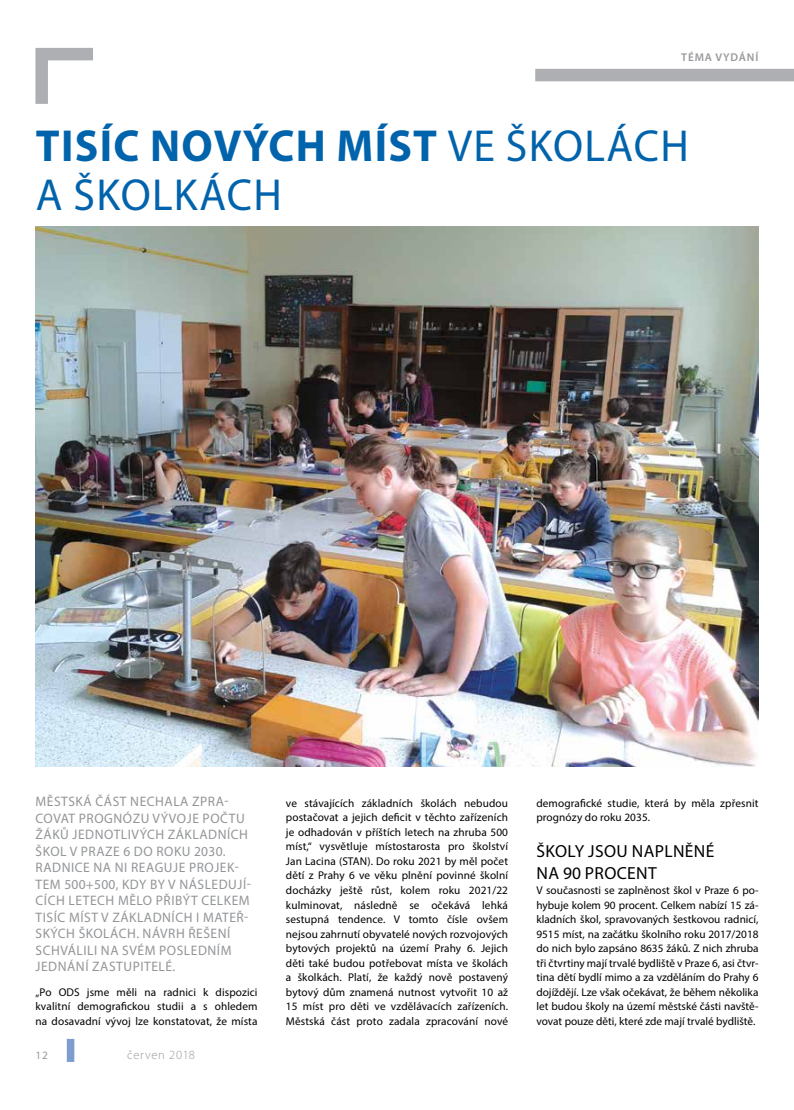
<style>
.page{position:relative;width:794px;height:1110px;background:#fff}
.page>*{position:absolute;margin:0;border:0;box-sizing:border-box;transform-origin:0 0}
.t1{font:45px/48.8px "Myriad Pro";letter-spacing:.03em;color:#0063ac}
.t2{font:17.5px/21.8px "Myriad Pro";letter-spacing:.02em;color:#000}
.t3{font:13.75px/16.5px "Myriad Pro";letter-spacing:.04em;color:#939598}
.t4{font:300 12.5px "Myriad Pro";letter-spacing:.06em;color:#97999c}
.t5{font:11.25px/14.5px "Myriad Pro";letter-spacing:.01em;color:#000;text-align:justify}
.t6{font:600 11.25px "Myriad Pro";letter-spacing:.08em;color:#97999c}
.t7{font:11.25px "Myriad Pro";color:#97999c}
.s1{font-weight:700}
</style>
<div class="page">
<div style="left:67px;top:1038px;width:7px;height:23px;background:#7c9dce"></div>
<div style="left:535px;top:69px;width:259px;height:12px;background:#adafb2"></div>
<svg style="left:35px;top:47px;width:58px;height:57px"></svg>
<img style="left:35px;top:226px;width:723px;height:540px">
<p class="t6" style="left:681px;top:50px;width:79px">TÉMA VYDÁNÍ</p>
<h1 class="t1" style="left:36px;top:121px;width:654px"><span class="s1">TISÍC NOVÝCH MÍST</span> VE ŠKOLÁCH<br>A ŠKOLKÁCH</h1>
<p class="t3" style="left:36px;top:792px;width:217px">MĚSTSKÁ ČÁST NECHALA ZPRA-<br>COVAT PROGNÓZU VÝVOJE POČTU<br>ŽÁKŮ JEDNOTLIVÝCH ZÁKLADNÍCH<br>ŠKOL V PRAZE 6 DO ROKU 2030.<br>RADNICE NA NI REAGUJE PROJEK-<br>TEM 500+500, KDY BY V NÁSLEDUJÍ-<br>CÍCH LETECH MĚLO PŘIBÝT CELKEM<br>TISÍC MÍST V ZÁKLADNÍCH I MATEŘ-<br>SKÝCH ŠKOLÁCH. NÁVRH ŘEŠENÍ<br>SCHVÁLILI NA SVÉM POSLEDNÍM<br>JEDNÁNÍ ZASTUPITELÉ.</p>
<p class="t5" style="left:35px;top:984px;width:224px">„Po ODS jsme měli na radnici k dispozici kvalitní demografickou studii a s ohledem na dosavadní vývoj lze konstatovat, že místa</p>
<p class="t7" style="left:35px;top:1048px;width:14px">12</p>
<p class="t4" style="left:127px;top:1047px;width:69px">červen 2018</p>
<p class="t5" style="left:286px;top:795px;width:224px">ve stávajících základních školách nebudou postačovat a jejich deficit v těchto zařízeních je odhadován v příštích letech na zhruba 500 míst,“ vysvětluje místostarosta pro školství Jan Lacina (STAN). Do roku 2021 by měl počet dětí z Prahy 6 ve věku plnění povinné školní docházky ještě růst, kolem roku 2021/22 kulminovat, následně se očekává lehká sestupná tendence. V tomto čísle ovšem nejsou zahrnutí obyvatelé nových rozvojových bytových projektů na území Prahy 6. Jejich děti také budou potřebovat místa ve školách a školkách. Platí, že každý nově postavený bytový dům znamená nutnost vytvořit 10 až 15 míst pro děti ve vzdělávacích zařízeních.<br>Městská část proto zadala zpracování nové</p>
<p class="t5" style="left:536px;top:795px;width:224px">demografické studie, která by měla zpřesnit prognózy do roku 2035.</p>
<h2 class="t2" style="left:536px;top:839px;width:179px">ŠKOLY JSOU NAPLNĚNÉ<br>NA 90 PROCENT</h2>
<p class="t5" style="left:536px;top:882px;width:224px">V současnosti se zaplněnost škol v Praze 6 po&shy;hybuje kolem 90 procent. Celkem nabízí 15 zá&shy;kladních škol, spravovaných šestkovou radnicí, 9515 míst, na začátku školního roku 2017/2018 do nich bylo zapsáno 8635 žáků. Z nich zhruba tři čtvrtiny mají trvalé bydliště v Praze 6, asi čtvr&shy;tina dětí bydlí mimo a za vzděláním do Prahy 6 dojíždějí. Lze však očekávat, že během několika let budou školy na území městské části navště&shy;vovat pouze děti, které zde mají trvalé bydliště.</p>
</div>
